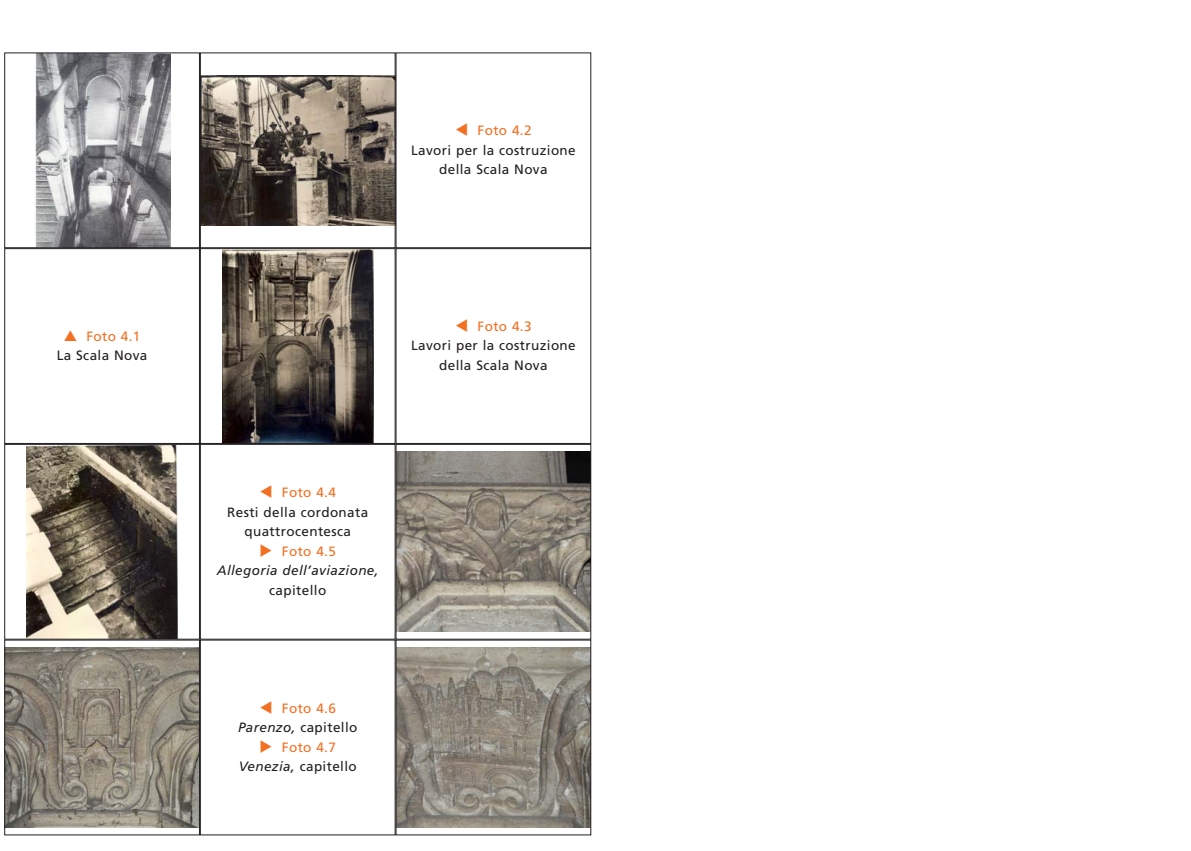
<style>
.page{position:relative;width:1191px;height:851px;background:#fff}
.page>*{position:absolute;margin:0;border:0;box-sizing:border-box;transform-origin:0 0}
.t1{font:13.5px/19.5px "Frutiger";letter-spacing:.03em;color:#231f20;text-align:center}
.t2{font:13.5px "Frutiger";letter-spacing:.03em;color:#f36f21}
.t3{font:italic 13.5px "Frutiger";letter-spacing:.03em;color:#231f20}
.s1{color:#f36f21}
.s2{font-style:italic}
</style>
<div class="page">
<div style="left:4px;top:248px;width:196px;height:196px;border:1px solid #231f20"></div>
<img style="left:34px;top:54px;width:137px;height:192px">
<div style="left:4px;top:52px;width:196px;height:196px;border:1px solid #231f20"></div>
<img style="left:202px;top:75px;width:191px;height:150px">
<div style="left:200px;top:52px;width:195px;height:196px;border:1px solid #231f20"></div>
<div style="left:395px;top:52px;width:196px;height:196px;border:1px solid #231f20"></div>
<img style="left:222px;top:250px;width:151px;height:192px">
<div style="left:200px;top:248px;width:195px;height:196px;border:1px solid #231f20"></div>
<div style="left:395px;top:248px;width:196px;height:196px;border:1px solid #231f20"></div>
<img style="left:397px;top:451px;width:192px;height:180px">
<div style="left:395px;top:444px;width:196px;height:195px;border:1px solid #231f20"></div>
<img style="left:397px;top:647px;width:192px;height:180px">
<div style="left:395px;top:639px;width:196px;height:196px;border:1px solid #231f20"></div>
<div style="left:200px;top:444px;width:195px;height:195px;border:1px solid #231f20"></div>
<div style="left:200px;top:639px;width:195px;height:196px;border:1px solid #231f20"></div>
<img style="left:27px;top:446px;width:151px;height:191px">
<div style="left:4px;top:444px;width:196px;height:195px;border:1px solid #231f20"></div>
<img style="left:6px;top:647px;width:192px;height:180px">
<div style="left:4px;top:639px;width:196px;height:196px;border:1px solid #231f20"></div>
<p class="t1" style="left:57px;top:327px;width:92px"><span class="s1">▲ Foto 4.1<br></span>La Scala Nova</p>
<p class="t2" style="left:477px;top:125px;width:56px">Foto 4.2</p>
<p class="t1" style="left:411px;top:141px;width:166px">Lavori per la costruzione della Scala Nova</p>
<p class="t2" style="left:477px;top:321px;width:56px">Foto 4.3</p>
<p class="t1" style="left:411px;top:337px;width:166px">Lavori per la costruzione della Scala Nova</p>
<p class="t2" style="left:282px;top:487px;width:56px">Foto 4.4</p>
<p class="t1" style="left:227px;top:503px;width:143px">Resti della cordonata quattrocentesca</p>
<p class="t2" style="left:282px;top:545px;width:56px">Foto 4.5</p>
<p class="t3" style="left:217px;top:565px;width:163px">Allegoria dell’aviazione,</p>
<p class="t1" style="left:269px;top:581px;width:59px">capitello</p>
<p class="t2" style="left:282px;top:702px;width:56px">Foto 4.6</p>
<p class="t1" style="left:238px;top:718px;width:121px"><span class="s2">Parenzo,</span> capitello</p>
<p class="t2" style="left:282px;top:741px;width:56px">Foto 4.7</p>
<p class="t1" style="left:239px;top:757px;width:120px"><span class="s2">Venezia,</span> capitello</p>
</div>
